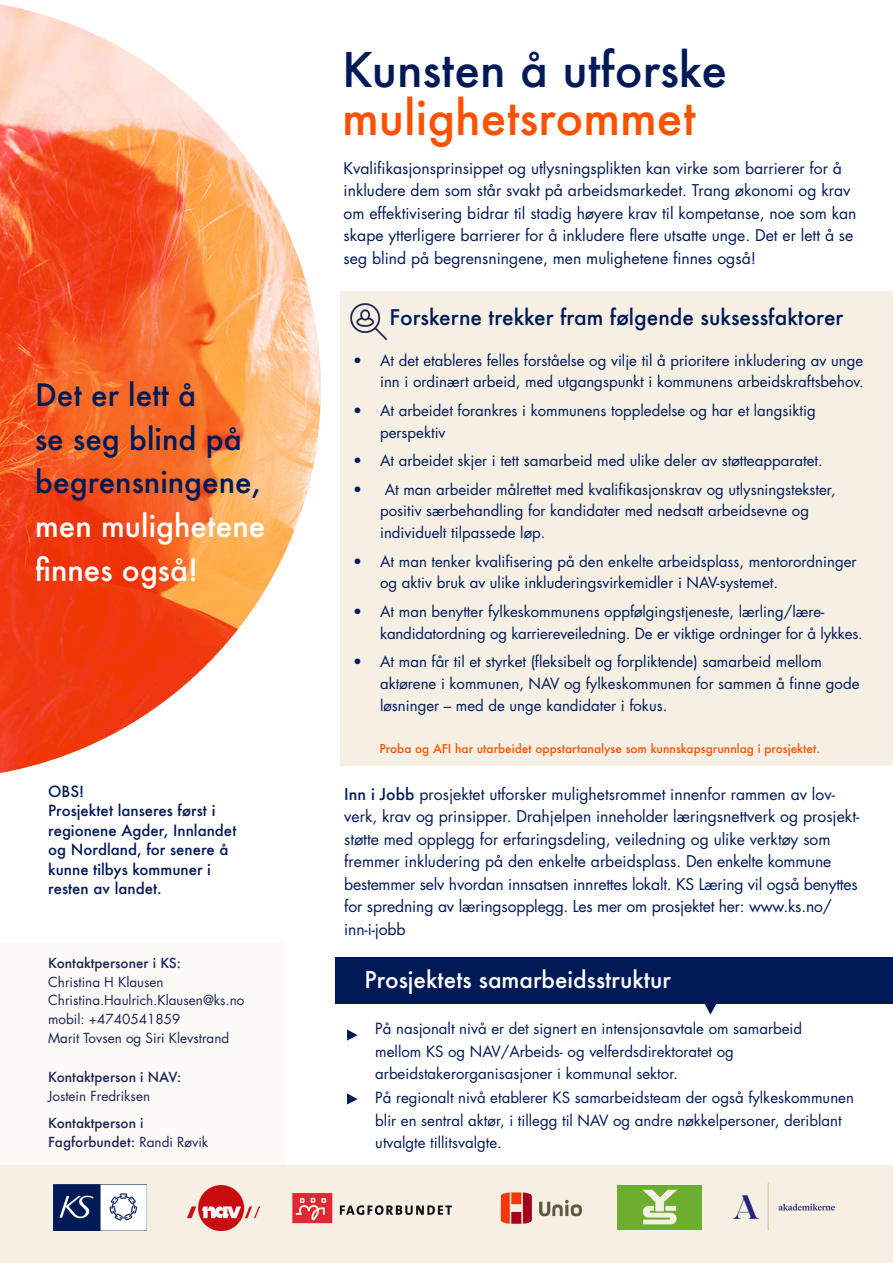
<style>
.page{position:relative;width:893px;height:1263px;background:#fff}
.page>*{position:absolute;margin:0;border:0;box-sizing:border-box;transform-origin:0 0}
.Paragraph_Style_1{font:500 46.5px "Futura";color:#001a58}
.Paragraph_Style_1-2{font:500 46.5px "Futura";color:#ff5100}
.Paragraph_Style_1-3{font:500 30px "Futura";color:#001a58}
.Paragraph_Style_1-4{font:500 30px/44px "Futura";color:#fff}
.Paragraph_Style_1-5{font:500 22.65px "Futura";color:#fff}
.Paragraph_Style_1-6{font:500 21px "Futura";color:#001a58}
.Paragraph_Style_1-7{font:15.75px/22.5px "Futura";color:#001a58}
.Paragraph_Style_2{font:15.75px/22.5px "Futura";color:#001a58}
.bullret{font:15px/21.8px "Futura";color:#001a58}
.Paragraph_Style_1-8{font:15px "Futura";color:#001a58}
.Paragraph_Style_1-9{font:500 15px/19.5px "Futura";color:#001a58}
.Brod{font:13.5px/18.6px "Futura";color:#1b2458}
.Brod-2{font:500 13.5px "Futura";color:#1b2458}
.Paragraph_Style_1-10{font:500 11.85px "Futura";color:#ff5100}
.s1{font-weight:400}
.s2{font-weight:500}
</style>
<div class="page">
<div style="left:0;top:942px;width:285px;height:225px;background:#fcfaf6"></div>
<div style="left:0;top:1166px;width:893px;height:97px;background:#f5f0e3"></div>
<div style="left:340px;top:291px;width:553px;height:475px;background:#f5f0e3"></div>
<img style="left:0;top:4px;width:321px;height:769px">
<img style="left:53px;top:1184px;width:93px;height:47px">
<img style="left:187px;top:1185px;width:72px;height:45px">
<img style="left:292px;top:1193px;width:160px;height:30px">
<img style="left:500px;top:1192px;width:82px;height:32px">
<img style="left:617px;top:1185px;width:85px;height:45px">
<img style="left:734px;top:1183px;width:100px;height:47px">
<img style="left:350px;top:303px;width:38px;height:38px">
<div style="left:336px;top:957px;width:557px;height:46px;background:#001a58"></div>
<svg style="left:701px;top:1003px;width:20px;height:12px"></svg>
<svg style="left:347px;top:1029px;width:11px;height:11px"></svg>
<svg style="left:347px;top:1093px;width:11px;height:11px"></svg>
<p class="Paragraph_Style_1-3" style="left:35px;top:374px;width:163px">Det er lett å</p>
<p class="Paragraph_Style_1-3" style="left:35px;top:418px;width:208px">se seg blind på</p>
<p class="Paragraph_Style_1-3" style="left:35px;top:462px;width:227px">begrensningene,</p>
<p class="Paragraph_Style_1-4" style="left:35px;top:504px;width:232px">men mulighetene finnes også!</p>
<p class="Paragraph_Style_1-9" style="left:48px;top:781px;width:37px">OBS!</p>
<p class="Paragraph_Style_1-9" style="left:48px;top:801px;width:169px">Prosjektet lanseres først i</p>
<p class="Paragraph_Style_1-9" style="left:48px;top:820px;width:190px">regionene Agder, Innlandet</p>
<p class="Paragraph_Style_1-9" style="left:48px;top:840px;width:182px">og Nordland, for senere å kunne tilbys kommuner i</p>
<p class="Paragraph_Style_1-9" style="left:48px;top:879px;width:115px">resten av landet.</p>
<p class="Brod-2" style="left:48px;top:954px;width:134px">Kontaktpersoner i KS:</p>
<p class="Brod" style="left:48px;top:972px;width:117px">Christina H Klausen</p>
<p class="Brod" style="left:48px;top:991px;width:198px">Christina.Haulrich.Klausen@ks.no mobil: +4740541859</p>
<p class="Brod" style="left:48px;top:1028px;width:183px">Marit Tovsen og Siri Klevstrand</p>
<p class="Brod-2" style="left:48px;top:1068px;width:135px">Kontaktperson i NAV:</p>
<p class="Brod" style="left:48px;top:1086px;width:103px">Jostein Fredriksen</p>
<p class="Brod-2" style="left:48px;top:1114px;width:97px">Kontaktperson i</p>
<p class="Brod-2" style="left:48px;top:1133px;width:162px">Fagforbundet: <span class="s1">Randi Røvik</span></p>
<p class="Paragraph_Style_1" style="left:342px;top:38px;width:387px">Kunsten å utforske</p>
<p class="Paragraph_Style_1-2" style="left:342px;top:86px;width:355px">mulighetsrommet</p>
<p class="Paragraph_Style_2" style="left:344px;top:156px;width:514px">Kvalifikasjonsprinsippet og utlysningsplikten kan virke som barrierer for å inkludere dem som står svakt på arbeidsmarkedet. Trang økonomi og krav om effektivisering bidrar til stadig høyere krav til kompetanse, noe som kan skape ytterligere barrierer for å inkludere flere utsatte unge. Det er lett å se seg blind på begrensningene, men mulighetene finnes også!</p>
<p class="Paragraph_Style_1-6" style="left:390px;top:303px;width:455px">Forskerne trekker fram følgende suksessfaktorer</p>
<p class="bullret" style="left:353px;top:349px;width:512px;text-align:right">• At det etableres felles forståelse og vilje til å prioritere inkludering av unge inn i ordinært arbeid, med utgangspunkt i kommunens arbeidskraftsbehov.</p>
<p class="bullret" style="left:353px;top:399px;width:464px">• At arbeidet forankres i kommunens toppledelse og har et langsiktig</p>
<p class="bullret" style="left:380px;top:421px;width:67px">perspektiv</p>
<p class="bullret" style="left:353px;top:449px;width:471px">• At arbeidet skjer i tett samarbeid med ulike deler av støtteapparatet.</p>
<p class="bullret" style="left:353px;top:478px;width:484px;text-align:center">• At man arbeider målrettet med kvalifikasjonskrav og utlysningstekster, positiv særbehandling for kandidater med nedsatt arbeidsevne og</p>
<p class="bullret" style="left:380px;top:521px;width:167px">individuelt tilpassede løp.</p>
<p class="bullret" style="left:380px;top:550px;width:478px;text-indent:-27px">• At man tenker kvalifisering på den enkelte arbeidsplass, mentorordninger og aktiv bruk av ulike inkluderingsvirkemidler i NAV-systemet.</p>
<p class="bullret" style="left:353px;top:600px;width:473px">• At man benytter fylkeskommunens oppfølgingstjeneste, lærling/lære-</p>
<p class="bullret" style="left:380px;top:622px;width:484px">kandidatordning og karriereveiledning. De er viktige ordninger for å lykkes.</p>
<p class="bullret" style="left:380px;top:650px;width:481px;text-indent:-27px">• At man får til et styrket (fleksibelt og forpliktende) samarbeid mellom aktørene i kommunen, NAV og fylkeskommunen for sammen å finne gode løsninger – med de unge kandidater i fokus.</p>
<p class="Paragraph_Style_1-10" style="left:379px;top:741px;width:442px">Proba og AFI har utarbeidet oppstartanalyse som kunnskapsgrunnlag i prosjektet.</p>
<p class="Paragraph_Style_1-7" style="left:344px;top:783px;width:517px"><span class="s2">Inn i Jobb</span> prosjektet utforsker mulighetsrommet innenfor rammen av lov&shy;verk, krav og prinsipper. Drahjelpen inneholder læringsnettverk og prosjekt&shy;støtte med opplegg for erfaringsdeling, veiledning og ulike verktøy som fremmer inkludering på den enkelte arbeidsplass. Den enkelte kommune bestemmer selv hvordan innsatsen innrettes lokalt. KS Læring vil også benyttes for spredning av læringsopplegg. Les mer om prosjektet her: www.ks.no/ inn-i-jobb</p>
<p class="Paragraph_Style_1-5" style="left:365px;top:964px;width:308px">Prosjektets samarbeidsstruktur</p>
<p class="Paragraph_Style_1-8" style="left:375px;top:1018px;width:428px">På nasjonalt nivå er det signert en intensjonsavtale om samarbeid</p>
<p class="Paragraph_Style_1-8" style="left:375px;top:1041px;width:360px">mellom KS og NAV/Arbeids- og velferdsdirektoratet og</p>
<p class="Paragraph_Style_1-8" style="left:375px;top:1063px;width:304px">arbeidstakerorganisasjoner i kommunal sektor.</p>
<p class="Paragraph_Style_1-8" style="left:375px;top:1087px;width:480px">På regionalt nivå etablerer KS samarbeidsteam der også fylkeskommunen</p>
<p class="Paragraph_Style_1-8" style="left:375px;top:1110px;width:468px">blir en sentral aktør, i tillegg til NAV og andre nøkkelpersoner, deriblant</p>
<p class="Paragraph_Style_1-8" style="left:375px;top:1132px;width:128px">utvalgte tillitsvalgte.</p>
</div>
